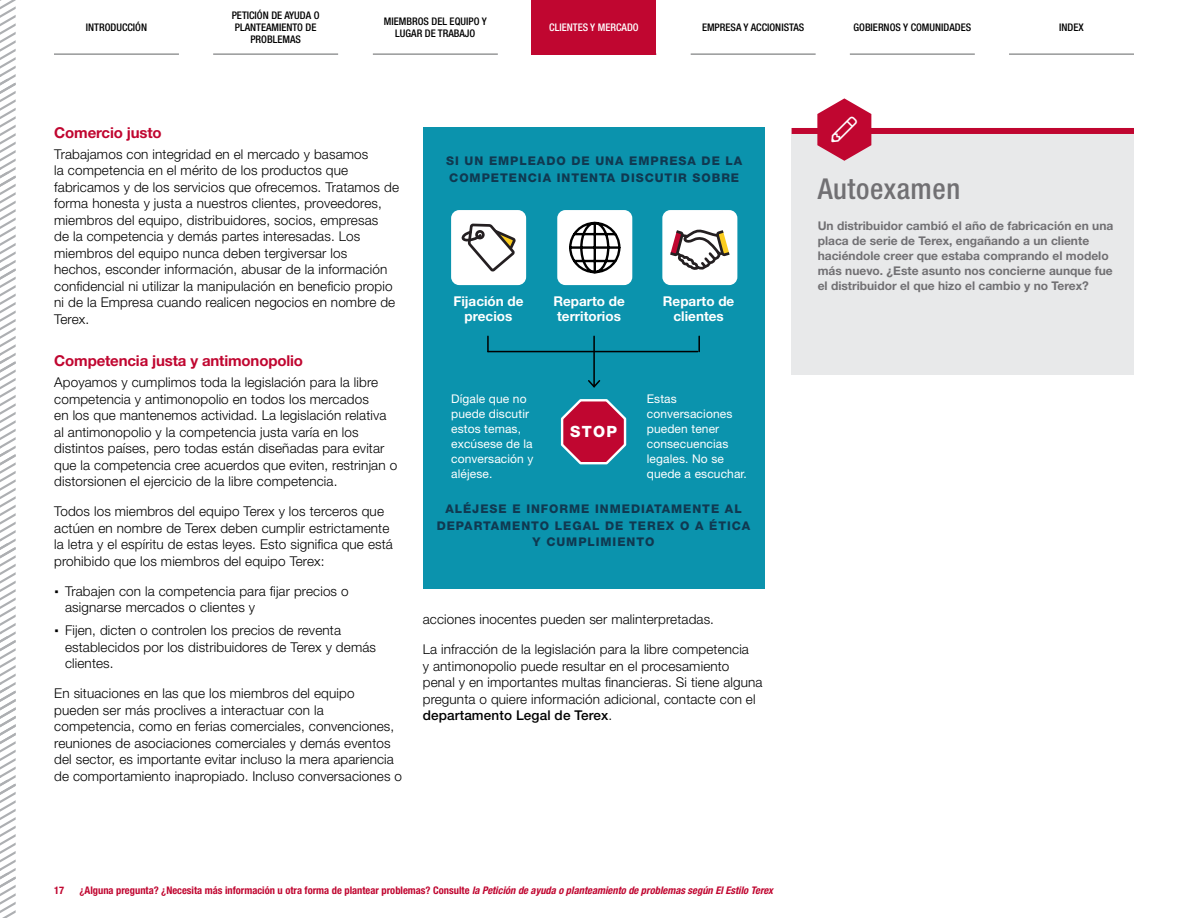
<style>
.page{position:relative;width:1188px;height:918px;background:#fff}
.page>*{position:absolute;margin:0;border:0;box-sizing:border-box;transform-origin:0 0}
.t1{font:500 condensed 28.8px "Helvetica Neue LT Std";letter-spacing:.02em;color:#717073}
.t2{font:800 15.6px "Helvetica Neue LT Std";color:#fff}
.t3{font:700 15px "Helvetica Neue LT Std";letter-spacing:-.01em;color:#c00630}
.t4{font:300 13.5px/16.5px "Helvetica Neue LT Std";letter-spacing:.01em;color:#000}
.t5{font:700 13.5px/15px "Helvetica Neue LT Std";color:#fff;text-align:center}
.t6{font:700 12px/15px "Helvetica Neue LT Std";color:#717073}
.t7{font:12px/15px "Helvetica Neue LT Std";letter-spacing:.01em;color:#fff}
.t8{font:800 12px/16.5px "Helvetica Neue LT Std";letter-spacing:.08em;color:#103951}
.t9{font:700 condensed 10.5px "Helvetica Neue LT Std";color:#c00630}
.t10{font:500 condensed 10.5px/12px "Helvetica Neue LT Std";color:#000;text-align:center}
.t11{font:500 condensed 10.5px "Helvetica Neue LT Std";color:#fff}
.s1{font-family:"Geogrotesque"}
.s2{font-weight:500}
.s3{font-style:italic}
</style>
<div class="page">
<div style="left:423px;top:127px;width:341px;height:462px;background:#0b93ad"></div>
<div style="left:451px;top:210px;width:75px;height:75px;background:#fff;border-radius:8px"></div>
<div style="left:557px;top:210px;width:75px;height:75px;background:#fff;border-radius:8px"></div>
<div style="left:662px;top:210px;width:75px;height:75px;background:#fff;border-radius:8px"></div>
<svg style="left:569px;top:221px;width:52px;height:53px"></svg>
<svg style="left:587px;top:335px;width:15px;height:53px"></svg>
<svg style="left:487px;top:336px;width:2px;height:16px"></svg>
<svg style="left:698px;top:336px;width:2px;height:16px"></svg>
<hr style="left:488px;top:351px;width:210px;height:1px;background:#000">
<svg style="left:459px;top:223px;width:59px;height:63px"></svg>
<svg style="left:667px;top:210px;width:66px;height:60px"></svg>
<svg style="left:560px;top:399px;width:67px;height:66px"></svg>
<hr style="left:213px;top:54px;width:125px;height:1px;background:#636466">
<hr style="left:54px;top:54px;width:125px;height:1px;background:#636466">
<hr style="left:691px;top:54px;width:125px;height:1px;background:#636466">
<hr style="left:1009px;top:54px;width:125px;height:1px;background:#636466">
<hr style="left:850px;top:54px;width:125px;height:1px;background:#636466">
<hr style="left:373px;top:54px;width:125px;height:1px;background:#636466">
<svg style="left:0;top:0;width:16px;height:918px"></svg>
<div style="left:532px;top:0;width:124px;height:55px;background:#c00630"></div>
<div style="left:792px;top:128px;width:342px;height:247px;background:#e8e9ea"></div>
<div style="left:792px;top:128px;width:342px;height:6px;background:#c00630"></div>
<svg style="left:817px;top:98px;width:54px;height:63px"></svg>
<p class="t10" style="left:232px;top:9px;width:89px">PETICIÓN DE AYUDA O<br>PLANTEAMIENTO DE<br>PROBLEMAS</p>
<p class="t10" style="left:384px;top:15px;width:104px">MIEMBROS DEL EQUIPO Y<br>LUGAR DE TRABAJO</p>
<p class="t10" style="left:86px;top:21px;width:63px">INTRODUCCIÓN</p>
<p class="t10" style="left:702px;top:21px;width:104px">EMPRESA Y ACCIONISTAS</p>
<p class="t10" style="left:854px;top:21px;width:119px">GOBIERNOS Y COMUNIDADES</p>
<p class="t10" style="left:1059px;top:21px;width:26px">INDEX</p>
<p class="t11" style="left:549px;top:21px;width:91px">CLIENTES Y MERCADO</p>
<p class="t3" style="left:54px;top:124px;width:109px">Comercio justo</p>
<p class="t4" style="left:54px;top:146px;width:346px">Trabajamos con integridad en el mercado y basamos<br>la competencia en el mérito de los productos que fabricamos y de los servicios que ofrecemos. Tratamos de forma honesta y justa a nuestros clientes, proveedores, miembros del equipo, distribuidores, socios, empresas<br>de la competencia y demás partes interesadas. Los miembros del equipo nunca deben tergiversar los<br>hechos, esconder información, abusar de la información confidencial ni utilizar la manipulación en beneficio propio ni de la Empresa cuando realicen negocios en nombre de Terex.</p>
<p class="t3" style="left:54px;top:352px;width:250px">Competencia justa y antimonopolio</p>
<p class="t4" style="left:54px;top:374px;width:344px">Apoyamos y cumplimos toda la legislación para la libre competencia y antimonopolio en todos los mercados<br>en los que mantenemos actividad. La legislación relativa al antimonopolio y la competencia justa varía en los distintos países, pero todas están diseñadas para evitar que la competencia cree acuerdos que eviten, restrinjan o distorsionen el ejercicio de la libre competencia.</p>
<p class="t4" style="left:54px;top:503px;width:340px">Todos los miembros del equipo Terex y los terceros que actúen en nombre de Terex deben cumplir estrictamente la letra y el espíritu de estas leyes. Esto significa que está prohibido que los miembros del equipo Terex:</p>
<p class="t4" style="left:65px;top:582px;width:285px;text-indent:-11px"><span class="s1">Δ</span> Trabajen con la competencia para fijar precios o asignarse mercados o clientes y</p>
<p class="t4" style="left:65px;top:622px;width:312px;text-indent:-11px"><span class="s1">Δ</span> Fijen, dicten o controlen los precios de reventa establecidos por los distribuidores de Terex y demás clientes.</p>
<p class="t4" style="left:54px;top:685px;width:349px">En situaciones en las que los miembros del equipo pueden ser más proclives a interactuar con la competencia, como en ferias comerciales, convenciones, reuniones de asociaciones comerciales y demás eventos del sector, es importante evitar incluso la mera apariencia de comportamiento inapropiado. Incluso conversaciones o</p>
<p class="t8" style="left:446px;top:153px;width:298px">SI UN EMPLEADO DE UNA EMPRESA DE LA<br>COMPETENCIA INTENTA DISCUTIR SOBRE</p>
<p class="t5" style="left:453px;top:294px;width:72px">Fijación de precios</p>
<p class="t5" style="left:553px;top:294px;width:73px;text-align:left">Reparto de territorios</p>
<p class="t5" style="left:663px;top:294px;width:73px">Reparto de clientes</p>
<p class="t7" style="left:451px;top:391px;width:84px">Dígale que no puede discutir estos temas, excúsese de la conversación y aléjese.</p>
<p class="t7" style="left:647px;top:391px;width:102px">Estas conversaciones pueden tener consecuencias legales. No se quede a escuchar.</p>
<p class="t2" style="left:570px;top:422px;width:48px">STOP</p>
<p class="t8" style="left:437px;top:501px;width:315px;text-align:center">ALÉJESE E INFORME INMEDIATAMENTE AL<br>DEPARTAMENTO LEGAL DE TEREX O A ÉTICA<br>Y CUMPLIMIENTO</p>
<p class="t4" style="left:423px;top:611px;width:293px">acciones inocentes pueden ser malinterpretadas.</p>
<p class="t4" style="left:423px;top:641px;width:341px">La infracción de la legislación para la libre competencia<br>y antimonopolio puede resultar en el procesamiento penal y en importantes multas financieras. Si tiene alguna pregunta o quiere información adicional, contacte con el <span class="s2">departamento Legal de Terex</span>.</p>
<p class="t9" style="left:54px;top:884px;width:12px">17</p>
<p class="t9" style="left:80px;top:884px;width:695px">¿Alguna pregunta? ¿Necesita más información u otra forma de plantear problemas? Consulte <span class="s3">la Petición de ayuda o planteamiento de problemas según El Estilo Terex</span></p>
<h1 class="t1" style="left:818px;top:172px;width:144px">Autoexamen</h1>
<p class="t6" style="left:818px;top:218px;width:297px">Un distribuidor cambió el año de fabricación en una placa de serie de Terex, engañando a un cliente haciéndole creer que estaba comprando el modelo más nuevo. ¿Este asunto nos concierne aunque fue el distribuidor el que hizo el cambio y no Terex?</p>
</div>
